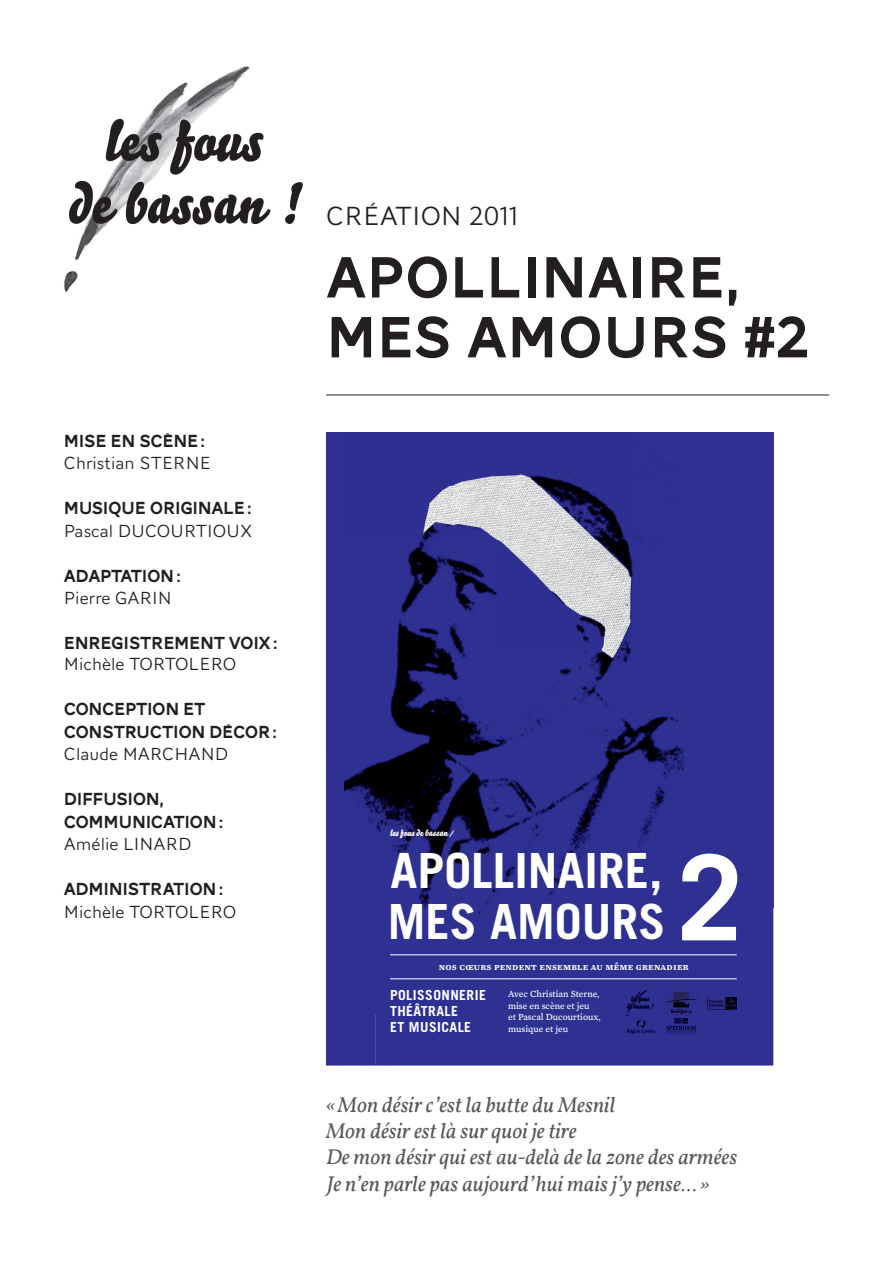
<style>
.page{position:relative;width:893px;height:1263px;background:#fff}
.page>*{position:absolute;margin:0;border:0;box-sizing:border-box;transform-origin:0 0}
.t1{font:700 118.5px "Trade Gothic LT Std";color:#fff}
.t2{font:59.85px/59.8px "AW Conqueror Carved One";color:#231f20}
.t3{font:700 48.45px/51.4px "Trade Gothic LT Std";color:#fff}
.t4{font:300 27px "AW Conqueror Sans";color:#231f20}
.t5{font:italic 21.75px/26.1px "Vollkorn";color:#57585a}
.t6{font:18px/22.5px "AW Conqueror Carved One";letter-spacing:-.02em;color:#231f20}
.t7{font:300 18px "AW Conqueror Sans";color:#231f20}
.t8{font:700 13.8px/15.9px "Trade Gothic LT Std";letter-spacing:.03em;color:#fff}
.t9{font:10.05px "Mercury Text G4 Semibold SC";letter-spacing:.02em;color:#fff}
.t10{font:9.6px/11.6px "Mercury Text G4";color:#fff}
.t11{font:9px "Bello Script";color:#fff}
</style>
<div class="page">
<hr style="left:326px;top:395px;width:503px;height:1px;background:#231f20">
<img style="left:64px;top:66px;width:239px;height:226px">
<div style="left:326px;top:433px;width:18px;height:316px;background:#2e3092"></div>
<div style="left:683px;top:433px;width:90px;height:474px;background:#2e3092"></div>
<div style="left:326px;top:749px;width:49px;height:316px;background:#2e3092"></div>
<div style="left:375px;top:917px;width:299px;height:148px;background:#2e3092"></div>
<div style="left:674px;top:907px;width:99px;height:158px;background:#2e3092"></div>
<img style="left:344px;top:433px;width:339px;height:484px">
<hr style="left:390px;top:954px;width:347px;height:1px;background:#fff">
<hr style="left:390px;top:978px;width:347px;height:1px;background:#fff">
<img style="left:621px;top:1018px;width:38px;height:20px">
<img style="left:667px;top:1018px;width:28px;height:15px">
<img style="left:664px;top:992px;width:34px;height:21px">
<img style="left:626px;top:990px;width:28px;height:26px">
<img style="left:708px;top:997px;width:29px;height:12px">
<p class="t6" style="left:64px;top:431px;width:143px">MISE EN SCÈNE :</p>
<p class="t7" style="left:64px;top:448px;width:149px">Christian STERNE</p>
<p class="t6" style="left:64px;top:498px;width:189px">MUSIQUE ORIGINALE :</p>
<p class="t7" style="left:64px;top:516px;width:190px">Pascal DUCOURTIOUX</p>
<p class="t6" style="left:64px;top:566px;width:119px">ADAPTATION :</p>
<p class="t7" style="left:64px;top:583px;width:109px">Pierre GARIN</p>
<p class="t6" style="left:64px;top:633px;width:215px">ENREGISTREMENT VOIX :</p>
<p class="t7" style="left:64px;top:649px;width:174px">Michèle TORTOLERO</p>
<p class="t6" style="left:64px;top:699px;width:215px">CONCEPTION ET<br>CONSTRUCTION DÉCOR :</p>
<p class="t7" style="left:64px;top:739px;width:166px">Claude MARCHAND</p>
<p class="t6" style="left:64px;top:789px;width:161px">DIFFUSION,<br>COMMUNICATION :</p>
<p class="t7" style="left:64px;top:829px;width:129px">Amélie LINARD</p>
<p class="t6" style="left:64px;top:879px;width:161px">ADMINISTRATION :</p>
<p class="t7" style="left:64px;top:897px;width:174px">Michèle TORTOLERO</p>
<p class="t4" style="left:326px;top:193px;width:194px">CRÉATION 2011</p>
<h2 class="t2" style="left:326px;top:252px;width:485px">APOLLINAIRE,<br>MES AMOURS #2</h2>
<p class="t11" style="left:390px;top:826px;width:65px">les fous de bassan/</p>
<h3 class="t3" style="left:388px;top:844px;width:279px">APOLLINAIRE,<br>MES AMOURS</h3>
<h1 class="t1" style="left:677px;top:825px;width:67px">2</h1>
<p class="t9" style="left:439px;top:960px;width:251px">nos cœurs pendent ensemble au même grenadier</p>
<p class="t8" style="left:390px;top:987px;width:97px">POLISSONNERIE<br>THÉÂTRALE<br>ET MUSICALE</p>
<p class="t10" style="left:508px;top:988px;width:94px">Avec Christian Sterne, mise en scène et jeu<br>et Pascal Ducourtioux, musique et jeu</p>
<p class="t5" style="left:326px;top:1092px;width:413px">« Mon désir c’est la butte du Mesnil<br>Mon désir est là sur quoi je tire<br>De mon désir qui est au-delà de la zone des armées Je n’en parle pas aujourd’hui mais j’y pense… »</p>
</div>
